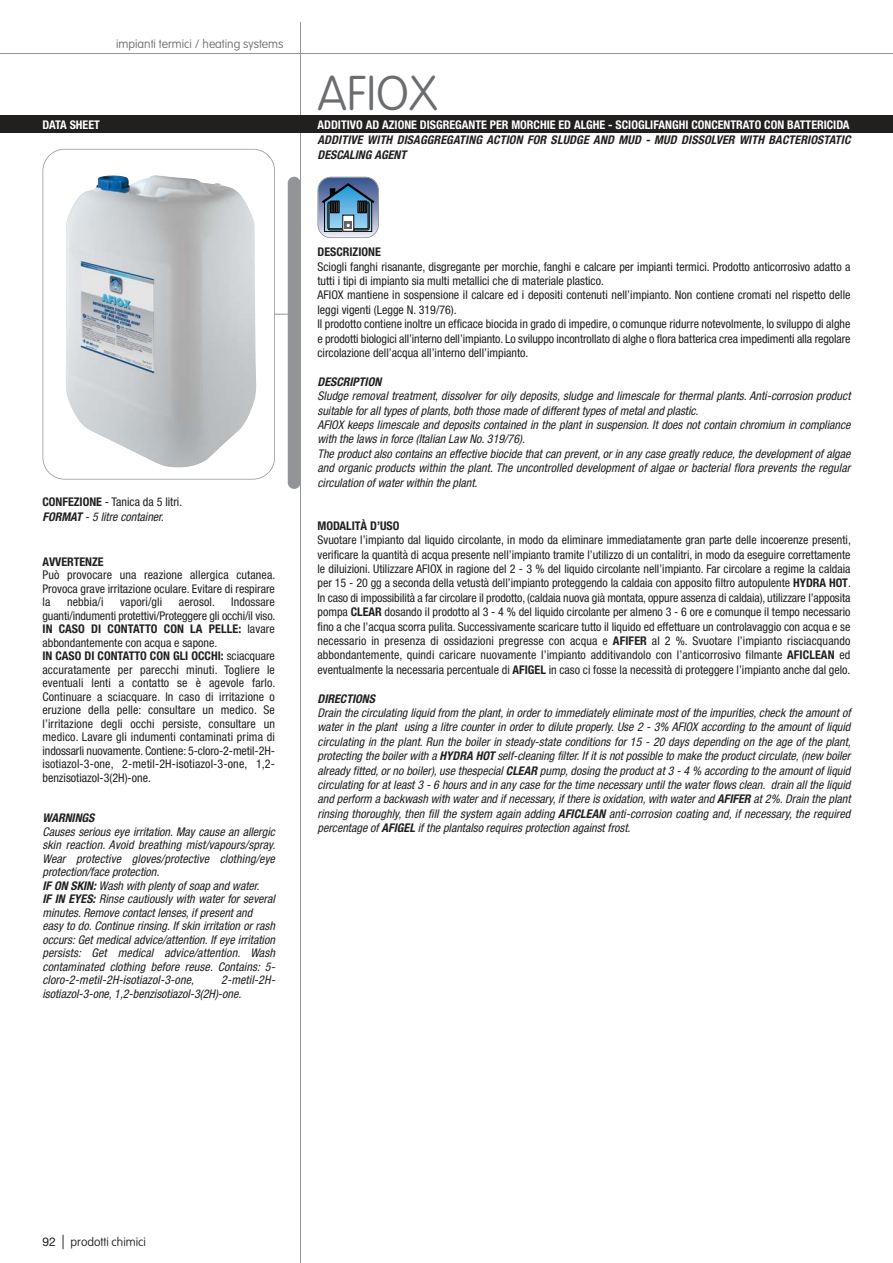
<style>
.page{position:relative;width:893px;height:1263px;background:#fff}
.page>*{position:absolute;margin:0;border:0;box-sizing:border-box;transform-origin:0 0}
.t1{font:100 48px "VAG Rounded";color:#6c6d70}
.t2{font:condensed 12px/14.4px "Helvetica Neue";color:#221f1f}
.t3{font:italic condensed 12px/14.4px "Helvetica Neue";color:#221f1f}
.t4{font:italic 700 condensed 12px/15px "Helvetica Neue";letter-spacing:.01em;color:#221f1f}
.t5{font:700 condensed 12px "Helvetica Neue";color:#fff}
.t6{font:700 condensed 12px "Helvetica Neue";color:#221f1f}
.t7{font:100 12px "VAG Rounded";color:#6c6d70}
.t8{font:100 12px "VAG Rounded";color:#221f1f}
.s1{font-weight:700;font-style:normal}
.s2{font-style:normal}
.s3{font-weight:700}
.s4{font-family:"Helvetica Neue";font-weight:400}
.s5{font-family:"Avant Garde";font-weight:400;font-size:14.4px}
</style>
<div class="page">
<hr style="left:300px;top:22px;width:1px;height:1241px;background:#929498">
<hr style="left:0;top:53px;width:893px;height:1px;background:#929498">
<div style="left:0;top:116px;width:893px;height:17px;background:#221f1f"></div>
<svg style="left:318px;top:177px;width:60px;height:60px"></svg>
<hr style="left:325px;top:232px;width:47px;height:1px;background:#a7dff8">
<svg style="left:322px;top:183px;width:52px;height:49px;background:#537a97"></svg>
<div style="left:317px;top:177px;width:62px;height:61px;border:2px solid #7f8185;border-radius:14px"></div>
<hr style="left:198px;top:314px;width:97px;height:1px;background:#929498">
<div style="left:288px;top:177px;width:12px;height:312px;background:#929498;border-radius:6px"></div>
<div style="left:43px;top:150px;width:231px;height:329px;background:#fff;border-radius:21px"></div>
<img style="left:66px;top:175px;width:190px;height:292px">
<div style="left:43px;top:149px;width:232px;height:330px;border:2px solid #929498;border-radius:22px"></div>
<p class="t7" style="left:116px;top:38px;width:169px">impianti termici / heating systems</p>
<h1 class="t1" style="left:317px;top:70px;width:122px">AFIOX</h1>
<p class="t5" style="left:43px;top:121px;width:59px">DATA SHEET</p>
<p class="t5" style="left:317px;top:121px;width:534px">ADDITIVO AD AZIONE DISGREGANTE PER MORCHIE ED ALGHE - SCIOGLIFANGHI CONCENTRATO CON BATTERICIDA</p>
<p class="t4" style="left:317px;top:134px;width:537px">ADDITIVE WITH DISAGGREGATING ACTION FOR SLUDGE AND MUD - MUD DISSOLVER WITH BACTERIOSTATIC<br>DESCALING AGENT</p>
<p class="t3" style="left:43px;top:496px;width:141px"><span class="s1">CONFEZIONE</span> <span class="s2">- Tanica da 5 litri.<br></span><span class="s3">FORMAT</span> -5 litre container.</p>
<p class="t6" style="left:43px;top:557px;width:63px">AVVERTENZE</p>
<p class="t2" style="left:43px;top:569px;width:234px;line-height:13.5px;text-align:justify">Può provocare una reazione allergica cutanea.<br>Provoca grave irritazione oculare. Evitare di respirare la</p>
<p class="t2" style="left:67px;top:596px;width:38px">nebbia/i</p>
<p class="t2" style="left:120px;top:596px;width:44px">vapori/gli</p>
<p class="t2" style="left:179px;top:596px;width:37px">aerosol.</p>
<p class="t2" style="left:43px;top:596px;width:234px;line-height:13.5px;text-indent:189px">Indossare guanti/indumenti protettivi/Proteggere gli occhi/il viso.<br><span class="s3">IN CASO DI CONTATTO CON LA PELLE:</span> lavare abbondantemente con acqua e sapone.<br><span class="s3">IN CASO DI CONTATTO CON GLI OCCHI:</span> sciacquare accuratamente per parecchi minuti. Togliere le eventuali lenti a contatto se è agevole farlo.<br>Continuare a sciacquare. In caso di irritazione o eruzione della pelle: consultare un medico. Se l’irritazione degli occhi persiste, consultare un medico. Lavare gli indumenti contaminati prima di indossarli nuovamente. Contiene: 5-cloro-2-metil-2H&shy;isotiazol-3-one, 2-metil-2H-isotiazol-3-one, 1,2- benzisotiazol-3(2H)-one.</p>
<p class="t4" style="left:43px;top:811px;width:56px">WARNINGS</p>
<p class="t3" style="left:43px;top:826px;width:237px;line-height:13.5px">Causes serious eye irritation. May cause an allergic skin reaction. Avoid breathing mist/vapours/spray.<br>Wear protective gloves/protective clothing/eye protection/face protection.<br><span class="s3">IF ON SKIN:</span>Wash with plenty of soap and water.<br><span class="s3">IF IN EYES:</span> Rinse cautiously with water for several minutes.Remove contact lenses,if present and easy to do.Continue rinsing.If skin irritation or rash occurs:Get medical advice/attention.If eye irritation persists: Get medical advice/attention. Wash contaminated clothing before reuse. Contains: 5- cloro-2-metil-2H-isotiazol-3-one,</p>
<p class="t3" style="left:43px;top:974px;width:236px;line-height:13.5px;text-indent:179px">2-metil-2H&shy;isotiazol-3-one,1,2-benzisotiazol-3(2H) -one.</p>
<p class="t6" style="left:317px;top:248px;width:65px">DESCRIZIONE</p>
<p class="t2" style="left:317px;top:260px;width:534px">Sciogli fanghi risanante, disgregante per morchie, fanghi e calcare per impianti termici. Prodotto anticorrosivo adatto a tutti i tipi di impianto sia multi metallici che di materiale plastico.<br>AFIOX mantiene in sospensione il calcare ed i depositi contenuti nell’impianto. Non contiene cromati nel rispetto delle leggi vigenti (Legge N. 319/76).<br>Il prodotto contiene inoltre un efficace biocida in grado di impedire, o comunque ridurre notevolmente, lo sviluppo di alghe e prodotti biologici all’interno dell’impianto. Lo sviluppo incontrollato di alghe o flora batterica crea impedimenti alla regolare circolazione dell’acqua all’interno dell’impianto.</p>
<p class="t4" style="left:317px;top:375px;width:68px">DESCRIPTION</p>
<p class="t3" style="left:317px;top:390px;width:537px">Sludge removal treatment, dissolver for oily deposits, sludge and limescale for thermal plants.Anti-corrosion product suitable foralltypes of plants,both those made of different types of metaland plastic.<br>AFIOX keeps limescale and deposits contained in the plant in suspension. It does not contain chromium in compliance with the laws in force (Italian Law No.319/76) .<br>The product also contains an effective biocide that can prevent,or in any case greatly reduce,the development of algae and organic products within the plant.The uncontrolled development of algae or bacterial flora prevents the regular circulation of waterwithin the plant.</p>
<p class="t6" style="left:317px;top:521px;width:84px">MODALITÀ D’USO</p>
<p class="t2" style="left:317px;top:534px;width:535px;text-align:justify">Svuotare l’impianto dal liquido circolante, in modo da eliminare immediatamente gran parte delle incoerenze presenti, verificare la quantità di acqua presente nell’impianto tramite l’utilizzo di un contalitri, in modo da eseguire correttamente le diluizioni. Utilizzare AFIOX in ragione del 2 - 3 % del liquido circolante nell’impianto. Far circolare a regime la caldaia per 15 - 20 gg a seconda della vetustà dell’impianto proteggendo la caldaia con apposito filtro autopulente <span class="s3">HYDRA HOT</span>.<br>In caso di impossibilità a far circolare il prodotto, (caldaia nuova già montata, oppure assenza di caldaia), utilizzare l’apposita pompa <span class="s3">CLEAR</span> dosando il prodotto al 3 - 4 % del liquido circolante per almeno 3 - 6 ore e comunque il tempo necessario fino a che l’acqua scorra pulita. Successivamente scaricare tutto il liquido ed effettuare un controlavaggio con acqua e se necessario in presenza di ossidazioni pregresse con acqua e <span class="s3">AFIFER</span> al 2 %. Svuotare l’impianto risciacquando abbondantemente, quindi caricare nuovamente l’impianto additivandolo con l’anticorrosivo filmante <span class="s3">AFICLEAN</span> ed eventualmente la necessaria percentuale di <span class="s3">AFIGEL</span> in caso ci fosse la necessità di proteggere l’impianto anche dal gelo.</p>
<p class="t4" style="left:317px;top:692px;width:61px">DIRECTIONS</p>
<p class="t3" style="left:317px;top:707px;width:537px">Drain the circulating liquid from the plant,in order to immediately eliminate most of the impurities,check the amount of water in the plant using a litre counter in order to dilute properly. Use 2 - 3% AFIOX according to the amount of liquid circulating in the plant. Run the boiler in steady-state conditions for 15 - 20 days depending on the age of the plant, protecting the boilerwith a <span class="s3">HYDRA HOT</span> self-cleaning filter.If it is not possible to make the product circulate,(new boiler already fitted,orno boiler),use thespecial<span class="s3">CLEAR</span> pump,dosing the product at 3 -4 % according to the amount of liquid circulating forat least 3 -6 hours and in any case forthe time necessary untilthe waterflows clean. drain allthe liquid and perform a backwash with waterand if necessary,if there is oxidation,with waterand <span class="s3">AFIFER</span> at 2%.Drain the plant rinsing thoroughly, then fill the system again adding <span class="s3">AFICLEAN</span> anti-corrosion coating and, if necessary, the required percentage of <span class="s3">AFIGEL</span> if the plantalso requires protection against frost.</p>
<p class="t8" style="left:43px;top:1236px;width:105px"><span class="s4">92</span> <span class="s5">|</span> prodotti chimici</p>
</div>
